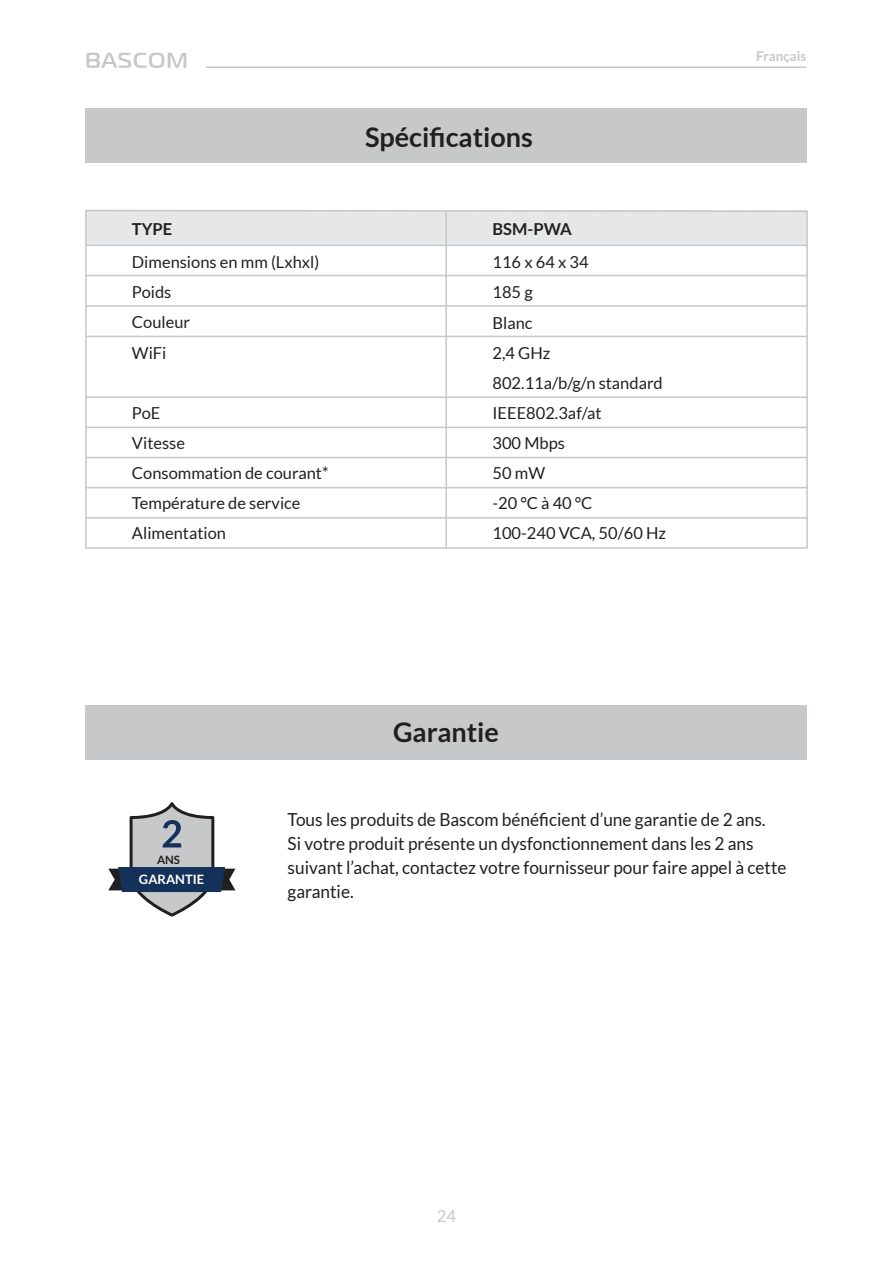
<style>
.page{position:relative;width:893px;height:1263px;background:#fff}
.page>*{position:absolute;margin:0;border:0;box-sizing:border-box;transform-origin:0 0}
.t1{font:700 27px "Lato";color:#231f20}
.t2{font:18px/23.9px "Lato";color:#231f20;scale:.96 1}
.t3{font:16.5px/30px "Lato";color:#231f20}
.t4{font:700 16.5px "Lato";color:#231f20}
.t5{font:16.5px "Lato";color:#c7c8ca}
.t6{font:700 13.5px "Lato";color:#c7c8ca}
.t7{font:700 12.9px "Lato";color:#fff}
.t8{font:700 11.55px "Lato";color:#231f20}
</style>
<div class="page">
<hr style="left:206px;top:66px;width:600px;height:2px;background:#c7c8ca">
<svg style="left:86px;top:53px;width:100px;height:15px"></svg>
<svg style="left:108px;top:802px;width:127px;height:114px"></svg>
<div style="left:86px;top:109px;width:721px;height:54px;background:#c7c8ca"></div>
<svg style="left:85px;top:209px;width:723px;height:340px"></svg>
<hr style="left:86px;top:245px;width:721px;height:1px;background:#c7c8ca">
<hr style="left:445px;top:211px;width:2px;height:337px;background:#c7c8ca">
<hr style="left:86px;top:275px;width:721px;height:1px;background:#c7c8ca">
<hr style="left:86px;top:305px;width:721px;height:2px;background:#c7c8ca">
<hr style="left:86px;top:336px;width:721px;height:1px;background:#c7c8ca">
<hr style="left:86px;top:487px;width:721px;height:1px;background:#c7c8ca">
<hr style="left:86px;top:396px;width:721px;height:2px;background:#c7c8ca">
<hr style="left:86px;top:427px;width:721px;height:1px;background:#c7c8ca">
<hr style="left:86px;top:457px;width:721px;height:1px;background:#c7c8ca">
<hr style="left:86px;top:517px;width:721px;height:2px;background:#c7c8ca">
<div style="left:85px;top:706px;width:722px;height:54px;background:#c7c8ca"></div>
<p class="t4" style="left:132px;top:219px;width:42px">TYPE</p>
<p class="t3" style="left:132px;top:247px;width:189px">Dimensions en mm (Lxhxl)<br>Poids<br>Couleur<br>WiFi</p>
<p class="t3" style="left:132px;top:398px;width:198px">PoE<br>Vitesse<br>Consommation de courant*<br>Température de service<br>Alimentation</p>
<h1 class="t1" style="left:365px;top:122px;width:169px">Spécifications</h1>
<p class="t4" style="left:493px;top:219px;width:81px">BSM-PWA</p>
<p class="t3" style="left:493px;top:247px;width:175px">116 x 64 x 34<br>185 g<br>Blanc<br>2,4 GHz<br>802.11a/b/g/n standard<br>IEEE802.3af/at<br>300 Mbps<br>50 mW<br>-20 °C à 40 °C<br>100-240 VCA, 50/60 Hz</p>
<h1 class="t1" style="left:393px;top:717px;width:107px">Garantie</h1>
<p class="t6" style="left:756px;top:49px;width:52px">Français</p>
<p class="t8" style="left:157px;top:853px;width:25px">ANS</p>
<p class="t7" style="left:139px;top:872px;width:67px">GARANTIE</p>
<p class="t2" style="left:288px;top:808px;width:521px">Tous les produits de Bascom bénéficient d’une garantie de 2 ans.<br>Si votre produit présente un dysfonctionnement dans les 2 ans suivant l’achat, contactez votre fournisseur pour faire appel à cette garantie.</p>
<p class="t5" style="left:437px;top:1207px;width:21px">24</p>
</div>
